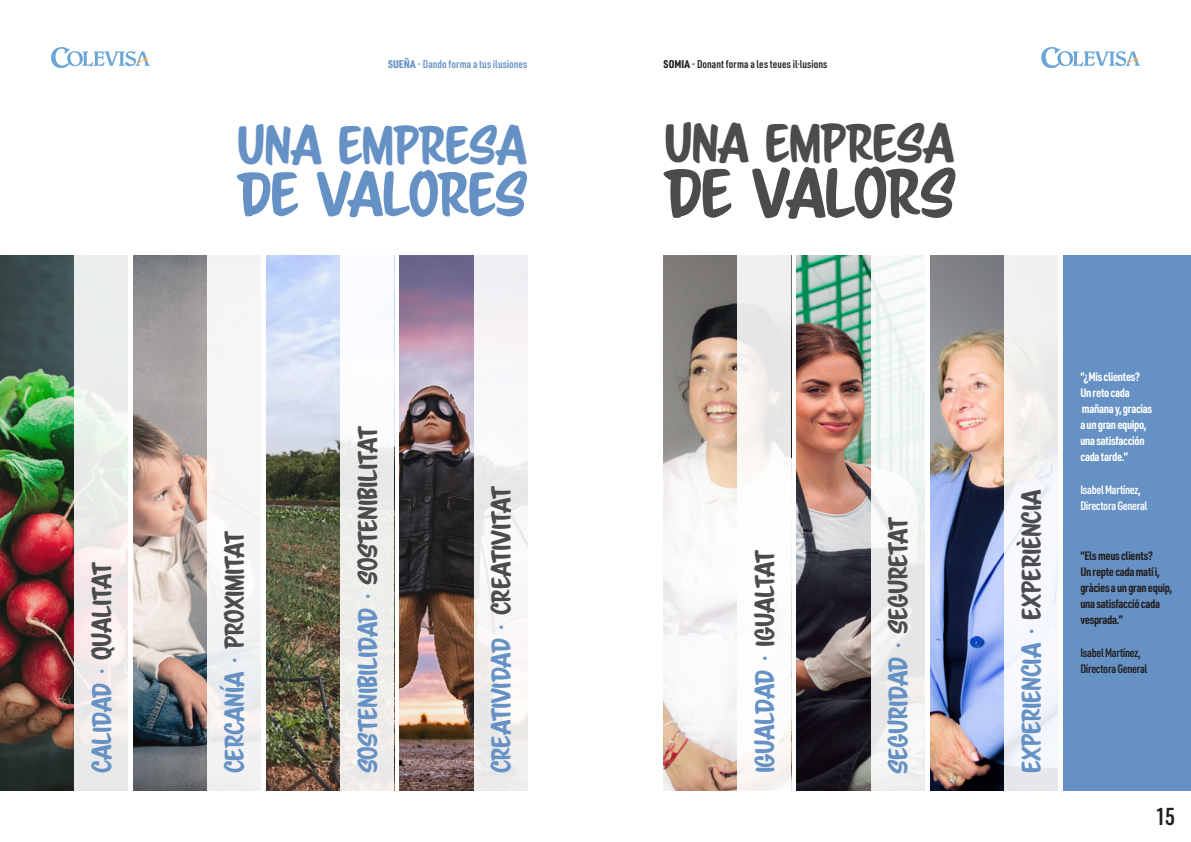
<style>
.page{position:relative;width:1191px;height:842px;background:#fff}
.page>*{position:absolute;margin:0;border:0;box-sizing:border-box;transform-origin:0 0}
.t1{font:61px "Scriptorama Markdown JF";letter-spacing:-.03em;color:#4b4c4d}
.t2{font:55px "Scriptorama Markdown JF";letter-spacing:-.025em;color:#6591c4}
.t3{font:48px "Scriptorama Markdown JF";letter-spacing:-.02em;color:#6591c4}
.t4{font:48px "Scriptorama Markdown JF";letter-spacing:-.02em;color:#4b4c4d}
.t5{font:24px "Scriptorama Markdown JF";letter-spacing:-.02em;color:#6591c4}
.t6{font:24px "Scriptorama Markdown JF";letter-spacing:-.02em;color:#4b4c4d}
.t7{font:600 24px "URWDIN Cond";color:#231f20}
.t8{font:700 12px/16px "URWDIN Cond";letter-spacing:-.025em;color:#231f20}
.t9{font:700 12px/16px "URWDIN Cond";letter-spacing:-.025em;color:#fff}
.t10{font:600 12px/16px "URWDIN Cond";letter-spacing:-.03em;color:#fff}
.t11{font:600 12px/16px "URWDIN Cond";letter-spacing:-.03em;color:#231f20}
.t12{font:600 11px "URWDIN Cond";letter-spacing:.01em;color:#231f20}
.t13{font:600 11px "URWDIN Cond";letter-spacing:.01em;color:#6591c4}
.s1{color:#4b4c4d}
.s2{font-weight:900}
.s3{color:#6591c4}
</style>
<div class="page">
<img style="left:0;top:255px;width:75px;height:535px">
<img style="left:133px;top:255px;width:74px;height:535px">
<img style="left:400px;top:255px;width:74px;height:535px">
<img style="left:266px;top:255px;width:74px;height:535px">
<div style="left:75px;top:255px;width:53px;height:535px;background:linear-gradient(to bottom,#ebefee,#f2ebea)"></div>
<div style="left:474px;top:255px;width:53px;height:535px;background:linear-gradient(to right,#f1f0f1,#f7f5f7)"></div>
<div style="left:207px;top:255px;width:54px;height:535px;background:#f6f5f5"></div>
<div style="left:340px;top:255px;width:54px;height:535px;background:linear-gradient(to right,#f2f2f1,#f2f2f1)"></div>
<img style="left:663px;top:255px;width:74px;height:535px">
<img style="left:797px;top:255px;width:73px;height:535px">
<img style="left:930px;top:255px;width:74px;height:535px">
<div style="left:737px;top:255px;width:54px;height:535px;background:linear-gradient(to bottom,#ededec,#fff)"></div>
<svg style="left:1004px;top:255px;width:53px;height:535px;fill:#f4f5f8"></svg>
<div style="left:870px;top:255px;width:54px;height:536px;background:linear-gradient(to right,#f0f2f2,#f0f3f1)"></div>
<div style="left:1063px;top:255px;width:128px;height:536px;background:#6591c4"></div>
<svg style="left:51px;top:47px;width:99px;height:21px"></svg>
<svg style="left:1041px;top:47px;width:99px;height:21px"></svg>
<p class="t5" style="left:86px;top:773px;width:213px;rotate:-90deg">CALIDAD · <span class="s1">QUALITAT</span></p>
<p class="t13" style="left:388px;top:57px;width:141px"><span class="s2">SUEÑA</span> - Dando forma a tus ilusiones</p>
<p class="t12" style="left:663px;top:57px;width:165px"><span class="s2">SOMIA</span> - Donant forma a les teues il·lusions</p>
<h3 class="t3" style="left:237px;top:114px;width:292px">UNA EMPRESA</h3>
<h2 class="t2" style="left:237px;top:158px;width:291px">DE VALORES</h2>
<h3 class="t4" style="left:664px;top:112px;width:292px">UNA EMPRESA</h3>
<h1 class="t1" style="left:664px;top:154px;width:293px">DE VALORS</h1>
<p class="t6" style="left:219px;top:773px;width:244px;rotate:-90deg"><span class="s3">CERCANÍA ·</span> PROXIMITAT</p>
<p class="t5" style="left:352px;top:773px;width:349px;rotate:-90deg">SOSTENIBILIDAD · <span class="s1">SOSTENIBILITAT</span></p>
<p class="t5" style="left:485px;top:773px;width:288px;rotate:-90deg">CREATIVIDAD · <span class="s1">CREATIVITAT</span></p>
<p class="t5" style="left:749px;top:773px;width:224px;rotate:-90deg">IGUALDAD · <span class="s1">IGUALTAT</span></p>
<p class="t5" style="left:882px;top:774px;width:258px;rotate:-90deg">SEGURIDAD · <span class="s1">SEGURETAT</span></p>
<p class="t5" style="left:1015px;top:773px;width:286px;rotate:-90deg">EXPERIENCIA · <span class="s1">EXPERIÈNCIA</span></p>
<p class="t9" style="left:1080px;top:369px;width:73px">“¿Mis clientes?<br>Un reto cada mañana y, gracias a un gran equipo, una satisfacción cada tarde.”</p>
<p class="t10" style="left:1080px;top:482px;width:68px">Isabel Martínez,<br>Directora General</p>
<p class="t8" style="left:1080px;top:548px;width:93px">“Els meus clients?<br>Un repte cada matí i, gràcies a un gran equip, una satisfacció cada vesprada.”</p>
<p class="t11" style="left:1080px;top:645px;width:68px">Isabel Martínez,<br>Directora General</p>
<p class="t7" style="left:1155px;top:800px;width:21px">15</p>
</div>
